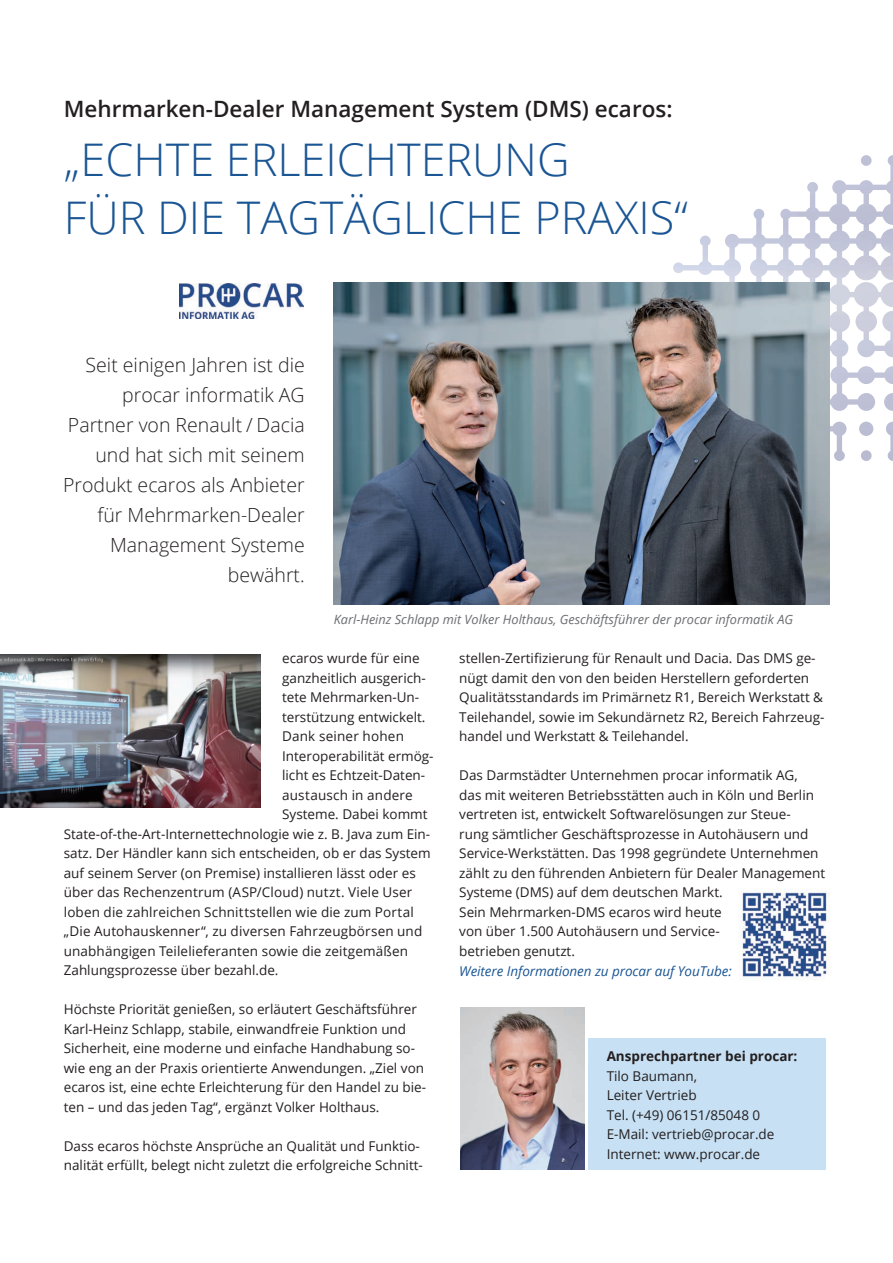
<style>
.page{position:relative;width:893px;height:1263px;background:#fff}
.page>*{position:absolute;margin:0;border:0;box-sizing:border-box;transform-origin:0 0}
.t1{font:300 45px/58.5px "Open Sans";color:#1a5594}
.t2{font:600 22.5px "Open Sans";color:#231f20}
.t3{font:300 19.5px/30px "Open Sans";color:#231f20;text-align:right}
.t4{font:13.5px/19.5px "Open Sans";color:#231f20}
.t5{font:italic 13.5px "Open Sans";letter-spacing:-.005em;color:#1a5594}
.t6{font:700 13.5px "Open Sans";color:#231f20}
.t7{font:italic 12.75px "Open Sans";color:#6c6d70}
</style>
<div class="page">
<img style="left:644px;top:155px;width:246px;height:252px">
<img style="left:334px;top:283px;width:495px;height:322px">
<img style="left:0;top:655px;width:261px;height:152px">
<img style="left:180px;top:283px;width:123px;height:35px">
<div style="left:588px;top:1038px;width:238px;height:132px;background:#c7e0f3"></div>
<img style="left:460px;top:1008px;width:124px;height:162px">
<img style="left:742px;top:892px;width:88px;height:89px">
<h2 class="t2" style="left:64px;top:94px;width:610px">Mehrmarken-Dealer Management System (DMS) ecaros:</h2>
<h1 class="t1" style="left:64px;top:129px;width:626px">„ECHTE ERLEICHTERUNG<br>FÜR DIE TAGTÄGLICHE PRAXIS“</h1>
<h3 class="t3" style="left:63px;top:349px;width:243px">Seit einigen Jahren ist die procar informatik AG<br>Partner von Renault / Dacia und hat sich mit seinem<br>Produkt ecaros als Anbieter für Mehrmarken-Dealer<br>Management Systeme bewährt.</h3>
<p class="t7" style="left:334px;top:611px;width:461px">Karl-Heinz Schlapp mit Volker Holthaus, Geschäftsführer der procar informatik AG</p>
<p class="t4" style="left:282px;top:648px;width:139px">ecaros wurde für eine</p>
<p class="t4" style="left:282px;top:668px;width:145px">ganzheitlich ausgerich-</p>
<p class="t4" style="left:282px;top:687px;width:139px">tete Mehrmarken-Un-</p>
<p class="t4" style="left:282px;top:707px;width:145px">terstützung entwickelt.</p>
<p class="t4" style="left:282px;top:726px;width:123px">Dank seiner hohen</p>
<p class="t4" style="left:282px;top:746px;width:153px">Interoperabilität ermög-</p>
<p class="t4" style="left:282px;top:765px;width:145px">licht es Echtzeit-Daten-</p>
<p class="t4" style="left:282px;top:785px;width:132px">austausch in andere</p>
<p class="t4" style="left:282px;top:804px;width:147px">Systeme. Dabei kommt</p>
<p class="t4" style="left:64px;top:824px;width:368px">State-of-the-Art-Internettechnologie wie z. B. Java zum Ein-</p>
<p class="t4" style="left:64px;top:843px;width:368px">satz. Der Händler kann sich entscheiden, ob er das System</p>
<p class="t4" style="left:64px;top:863px;width:353px">auf seinem Server (on Premise) installieren lässt oder es</p>
<p class="t4" style="left:64px;top:882px;width:350px">über das Rechenzentrum (ASP/Cloud) nutzt. Viele User</p>
<p class="t4" style="left:64px;top:902px;width:352px">loben die zahlreichen Schnittstellen wie die zum Portal</p>
<p class="t4" style="left:64px;top:921px;width:360px">„Die Autohauskenner“, zu diversen Fahrzeugbörsen und</p>
<p class="t4" style="left:64px;top:941px;width:346px">unabhängigen Teilelieferanten sowie die zeitgemäßen</p>
<p class="t4" style="left:64px;top:960px;width:216px">Zahlungsprozesse über bezahl.de.</p>
<p class="t4" style="left:64px;top:999px;width:364px">Höchste Priorität genießen, so erläutert Geschäftsführer Karl-Heinz Schlapp, stabile, einwandfreie Funktion und Sicherheit, eine moderne und einfache Handhabung so&shy;wie eng an der Praxis orientierte Anwendungen. „Ziel von ecaros ist, eine echte Erleichterung für den Handel zu bie&shy;ten – und das jeden Tag“, ergänzt Volker Holthaus.</p>
<p class="t4" style="left:64px;top:1136px;width:361px">Dass ecaros höchste Ansprüche an Qualität und Funktio&shy;nalität erfüllt, belegt nicht zuletzt die erfolgreiche Schnitt-</p>
<p class="t4" style="left:459px;top:648px;width:367px">stellen-Zertifizierung für Renault und Dacia. Das DMS ge&shy;nügt damit den von den beiden Herstellern geforderten Qualitätsstandards im Primärnetz R1, Bereich Werkstatt &amp; Teilehandel, sowie im Sekundärnetz R2, Bereich Fahrzeug&shy;handel und Werkstatt &amp; Teilehandel.</p>
<p class="t4" style="left:459px;top:765px;width:367px">Das Darmstädter Unternehmen procar informatik AG,<br>das mit weiteren Betriebsstätten auch in Köln und Berlin vertreten ist, entwickelt Softwarelösungen zur Steue-<br>rung sämtlicher Geschäftsprozesse in Autohäusern und Service-Werkstätten. Das 1998 gegründete Unternehmen zählt zu den führenden Anbietern für Dealer Management Systeme (DMS) auf dem deutschen Markt.<br>Sein Mehrmarken-DMS ecaros wird heute<br>von über 1.500 Autohäusern und Service-<br>betrieben genutzt.</p>
<p class="t5" style="left:459px;top:962px;width:274px">Weitere Informationen zu procar auf YouTube:</p>
<p class="t6" style="left:607px;top:1047px;width:192px">Ansprechpartner bei procar:</p>
<p class="t4" style="left:607px;top:1065px;width:169px">Tilo Baumann,<br>Leiter Vertrieb<br>Tel. (+49) 06151/85048 0<br>E-Mail: vertrieb@procar.de<br>Internet: www.procar.de</p>
</div>
